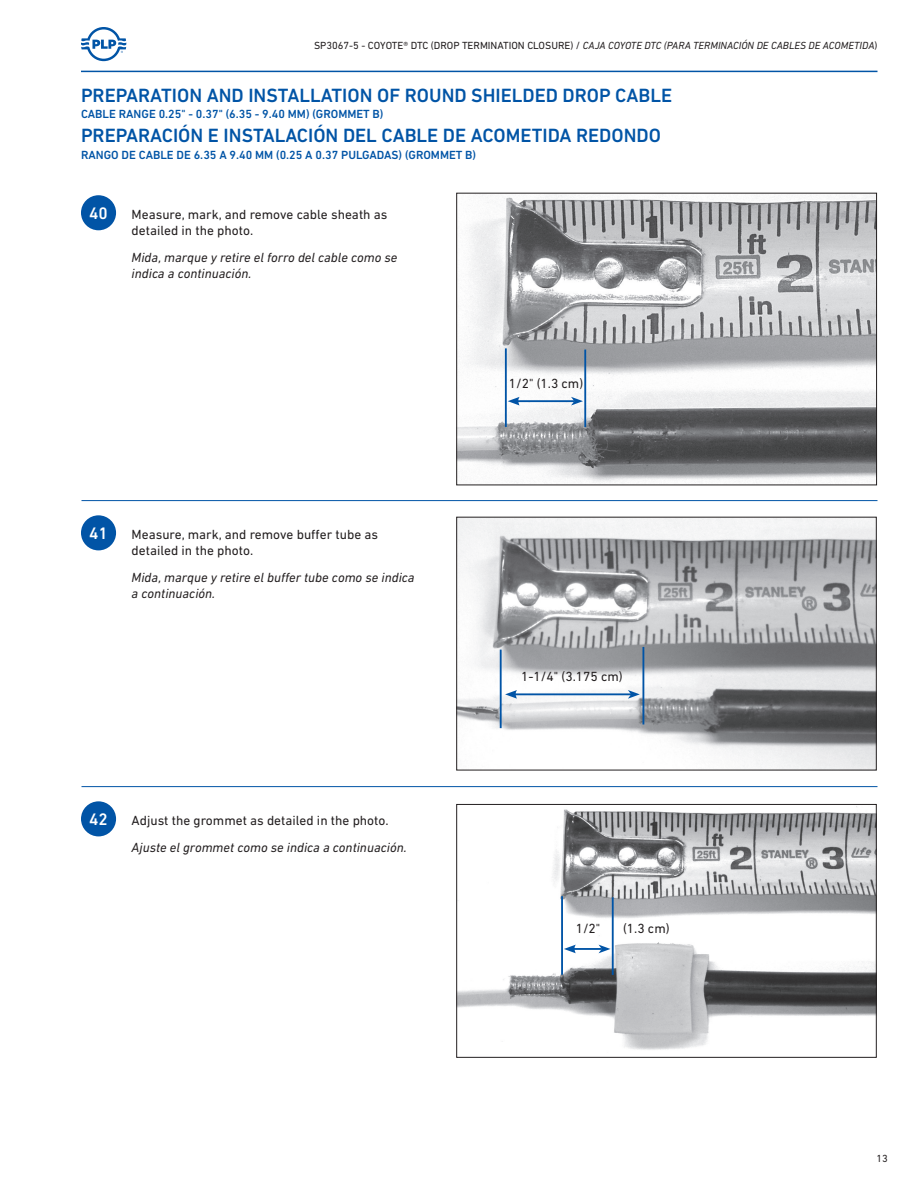
<style>
.page{position:relative;width:918px;height:1188px;background:#fff}
.page>*{position:absolute;margin:0;border:0;box-sizing:border-box;transform-origin:0 0}
.t1{font:500 19.5px "DIN Next LT Pro";color:#0154a6}
.t2{font:500 16.95px "DIN Next LT Pro";color:#fff}
.t3{font:13.5px/16.2px "DIN Next LT Pro";color:#231f20}
.t4{font:italic 13.5px/16.2px "DIN Next LT Pro";color:#231f20}
.t5{font:500 12px "DIN Next LT Pro";color:#0154a6}
.t6{font:italic 10.5px "DIN Next LT Pro";color:#231f20}
.t7{font:10.5px "DIN Next LT Pro";color:#231f20}
.s1{font-style:normal}
</style>
<div class="page">
<hr style="left:81px;top:71px;width:797px;height:1px;background:#0154a6">
<svg style="left:81px;top:27px;width:45px;height:34px"></svg>
<img style="left:458px;top:195px;width:417px;height:288px">
<div style="left:456px;top:193px;width:421px;height:292px;border:1px solid #231f20"></div>
<hr style="left:505px;top:348px;width:2px;height:79px;background:#0154a6">
<hr style="left:584px;top:350px;width:2px;height:77px;background:#0154a6">
<hr style="left:516px;top:400px;width:58px;height:2px;background:#0154a6">
<svg style="left:508px;top:397px;width:12px;height:9px"></svg>
<svg style="left:571px;top:397px;width:12px;height:9px"></svg>
<img style="left:458px;top:519px;width:417px;height:249px">
<div style="left:456px;top:517px;width:421px;height:253px;border:1px solid #231f20"></div>
<hr style="left:500px;top:650px;width:2px;height:78px;background:#0154a6">
<hr style="left:642px;top:647px;width:2px;height:77px;background:#0154a6">
<hr style="left:514px;top:693px;width:117px;height:2px;background:#0154a6">
<svg style="left:505px;top:690px;width:12px;height:9px"></svg>
<svg style="left:628px;top:690px;width:12px;height:9px"></svg>
<img style="left:458px;top:806px;width:417px;height:244px">
<div style="left:456px;top:804px;width:421px;height:254px;border:1px solid #231f20"></div>
<hr style="left:561px;top:896px;width:2px;height:79px;background:#0154a6">
<hr style="left:612px;top:897px;width:2px;height:78px;background:#0154a6">
<hr style="left:573px;top:948px;width:29px;height:2px;background:#0154a6">
<svg style="left:564px;top:945px;width:12px;height:8px"></svg>
<svg style="left:599px;top:945px;width:11px;height:8px"></svg>
<div style="left:81px;top:195px;width:35px;height:35px;background:#0154a6;border-radius:50%"></div>
<hr style="left:82px;top:500px;width:796px;height:1px;background:#0154a6">
<div style="left:81px;top:515px;width:35px;height:35px;background:#0154a6;border-radius:50%"></div>
<hr style="left:82px;top:786px;width:796px;height:1px;background:#0154a6">
<div style="left:81px;top:801px;width:35px;height:35px;background:#0154a6;border-radius:50%"></div>
<p class="t6" style="left:314px;top:40px;width:565px"><span class="s1">SP3067-5 - COYOTE® DTC (DROP TERMINATION CLOSURE) /</span> CAJA COYOTE DTC (PARA TERMINACIÓN DE CABLES DE ACOMETIDA<span class="s1">)</span></p>
<h1 class="t1" style="left:81px;top:84px;width:593px">PREPARATION AND INSTALLATION OF ROUND SHIELDED DROP CABLE</h1>
<p class="t5" style="left:81px;top:107px;width:304px">CABLE RANGE 0.25" - 0.37" (6.35 - 9.40 MM) (GROMMET B)</p>
<h1 class="t1" style="left:81px;top:124px;width:581px">PREPARACIÓN E INSTALACIÓN DEL CABLE DE ACOMETIDA REDONDO</h1>
<p class="t5" style="left:81px;top:148px;width:397px">RANGO DE CABLE DE 6.35 A 9.40 MM (0.25 A 0.37 PULGADAS) (GROMMET B)</p>
<p class="t2" style="left:89px;top:204px;width:20px">40</p>
<p class="t3" style="left:132px;top:206px;width:257px">Measure, mark, and remove cable sheath as detailed in the photo.</p>
<p class="t4" style="left:132px;top:249px;width:267px">Mida, marque y retire el forro del cable como se indica a continuación.</p>
<p class="t3" style="left:509px;top:375px;width:76px">1/2" (1.3 cm)</p>
<p class="t2" style="left:89px;top:524px;width:20px">41</p>
<p class="t3" style="left:132px;top:526px;width:248px">Measure, mark, and remove buffer tube as detailed in the photo.</p>
<p class="t4" style="left:132px;top:569px;width:284px">Mida, marque y retire el buffer tube como se indica a continuación.</p>
<p class="t3" style="left:521px;top:669px;width:103px">1-1/4" (3.175 cm)</p>
<p class="t2" style="left:89px;top:810px;width:20px">42</p>
<p class="t3" style="left:132px;top:812px;width:259px">Adjust the grommet as detailed in the photo.</p>
<p class="t4" style="left:132px;top:839px;width:277px">Ajuste el grommet como se indica a continuación.</p>
<p class="t3" style="left:576px;top:920px;width:26px">1/2"</p>
<p class="t3" style="left:623px;top:920px;width:48px">(1.3 cm)</p>
<p class="t7" style="left:877px;top:1152px;width:13px">13</p>
</div>
